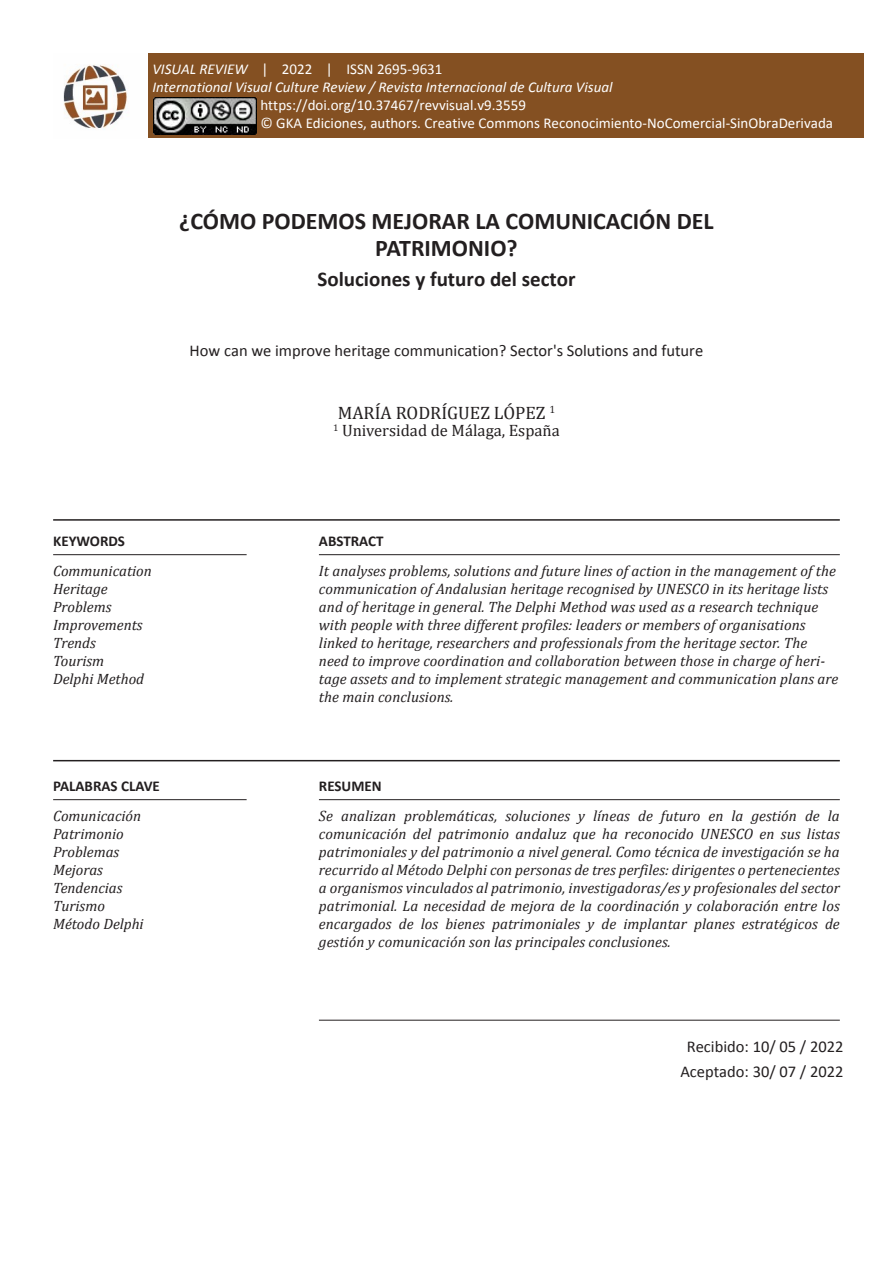
<style>
.page{position:relative;width:893px;height:1263px;background:#fff}
.page>*{position:absolute;margin:0;border:0;box-sizing:border-box;transform-origin:0 0}
.Cita{font:700 24px/27px "Calibri";color:#231f20;text-align:center}
.Cita-2{font:700 21px "Calibri";color:#231f20}
.Cita-3{font:18px "Cambria";color:#231f20}
.Cita-4{font:16.5px "Calibri";color:#231f20}
.DATE-HOME{font:16.5px/24.6px "Calibri";color:#231f20;text-align:center}
.Cita-5{font:16.5px "Cambria";color:#231f20}
.CONTENT-HOME{font:italic 15px/18px "Cambria";letter-spacing:.005em;color:#231f20}
.t1{font:15px "Calibri";color:#fff}
.t2{font:italic 15px "Calibri";color:#fff}
.WORDS-HOME{font:700 15px "Calibri";color:#231f20}
.s1{font-style:italic}
</style>
<div class="page">
<hr style="left:53px;top:519px;width:787px;height:2px;background:#231f20">
<hr style="left:53px;top:760px;width:787px;height:1px;background:#231f20">
<hr style="left:53px;top:554px;width:194px;height:1px;background:#231f20">
<hr style="left:53px;top:799px;width:194px;height:1px;background:#231f20">
<hr style="left:319px;top:554px;width:521px;height:1px;background:#231f20">
<hr style="left:319px;top:799px;width:521px;height:1px;background:#231f20">
<hr style="left:319px;top:1020px;width:521px;height:1px;background:#231f20">
<img style="left:63px;top:64px;width:64px;height:66px">
<div style="left:149px;top:53px;width:715px;height:85px;background:#845022"></div>
<img style="left:153px;top:98px;width:104px;height:36px">
<p class="t1" style="left:152px;top:60px;width:292px"><span class="s1">VISUAL REVIEW</span> | 2022 | ISSN 2695-9631</p>
<p class="t2" style="left:152px;top:78px;width:462px">International Visual Culture Review / Revista Internacional de Cultura Visual</p>
<p class="t1" style="left:260px;top:96px;width:267px">https://doi.org/10.37467/revvisual.v9.3559</p>
<p class="t1" style="left:260px;top:113px;width:574px">© GKA Ediciones, authors. Creative Commons Reconocimiento-NoComercial-SinObraDerivada</p>
<p class="Cita" style="left:179px;top:206px;width:536px">¿CÓMO PODEMOS MEJORAR LA COMUNICACIÓN DEL<br>PATRIMONIO?</p>
<p class="Cita-2" style="left:317px;top:265px;width:260px">Soluciones y futuro del sector</p>
<p class="Cita-4" style="left:190px;top:340px;width:515px">How can we improve heritage communication? Sector's Solutions and future</p>
<p class="WORDS-HOME" style="left:53px;top:530px;width:73px">KEYWORDS</p>
<p class="CONTENT-HOME" style="left:53px;top:561px;width:100px">Communication</p>
<p class="CONTENT-HOME" style="left:53px;top:579px;width:56px">Heritage</p>
<p class="CONTENT-HOME" style="left:53px;top:597px;width:60px">Problems</p>
<p class="CONTENT-HOME" style="left:53px;top:615px;width:91px">Improvements</p>
<p class="CONTENT-HOME" style="left:53px;top:633px;width:44px">Trends</p>
<p class="CONTENT-HOME" style="left:53px;top:651px;width:53px">Tourism</p>
<p class="CONTENT-HOME" style="left:53px;top:669px;width:92px">Delphi Method</p>
<p class="WORDS-HOME" style="left:53px;top:775px;width:108px">PALABRAS CLAVE</p>
<p class="CONTENT-HOME" style="left:53px;top:806px;width:90px">Comunicación</p>
<p class="CONTENT-HOME" style="left:53px;top:824px;width:72px">Patrimonio</p>
<p class="CONTENT-HOME" style="left:53px;top:842px;width:68px">Problemas</p>
<p class="CONTENT-HOME" style="left:53px;top:860px;width:51px">Mejoras</p>
<p class="CONTENT-HOME" style="left:53px;top:878px;width:71px">Tendencias</p>
<p class="CONTENT-HOME" style="left:53px;top:896px;width:53px">Turismo</p>
<p class="CONTENT-HOME" style="left:53px;top:914px;width:92px">Método Delphi</p>
<p class="Cita-3" style="left:338px;top:402px;width:219px">MARÍA RODRÍGUEZ LÓPEZ <sup>1</sup></p>
<p class="Cita-5" style="left:333px;top:421px;width:228px"><sup>1</sup> Universidad de Málaga, España</p>
<p class="WORDS-HOME" style="left:319px;top:530px;width:66px">ABSTRACT</p>
<p class="CONTENT-HOME" style="left:319px;top:561px;width:521px">It analyses problems, solutions and future lines of action in the management of the communication of Andalusian heritage recognised by UNESCO in its heritage lists and of heritage in general. The Delphi Method was used as a research technique with people with three different profiles: leaders or members of organisations linked to heritage, researchers and professionals from the heritage sector. The need to improve coordination and collaboration between those in charge of heri&shy;tage assets and to implement strategic management and communication plans are the main conclusions.</p>
<p class="WORDS-HOME" style="left:319px;top:775px;width:64px">RESUMEN</p>
<p class="CONTENT-HOME" style="left:319px;top:806px;width:522px;text-align:justify">Se analizan problemáticas, soluciones y líneas de futuro en la gestión de la comunicación del patrimonio andaluz que ha reconocido UNESCO en sus listas patrimoniales y del patrimonio a nivel general. Como técnica de investigación se ha recurrido al Método Delphi con personas de tres perfiles: dirigentes o pertenecientes a organismos vinculados al patrimonio, investigadoras/es y profesionales del sector patrimonial. La necesidad de mejora de la coordinación y colaboración entre los encargados de los bienes patrimoniales y de implantar planes estratégicos de gestión y comunicación son las principales conclusiones.</p>
<p class="DATE-HOME" style="left:680px;top:1034px;width:165px">Recibido: 10/ 05 / 2022<br>Aceptado: 30/ 07 / 2022</p>
</div>
